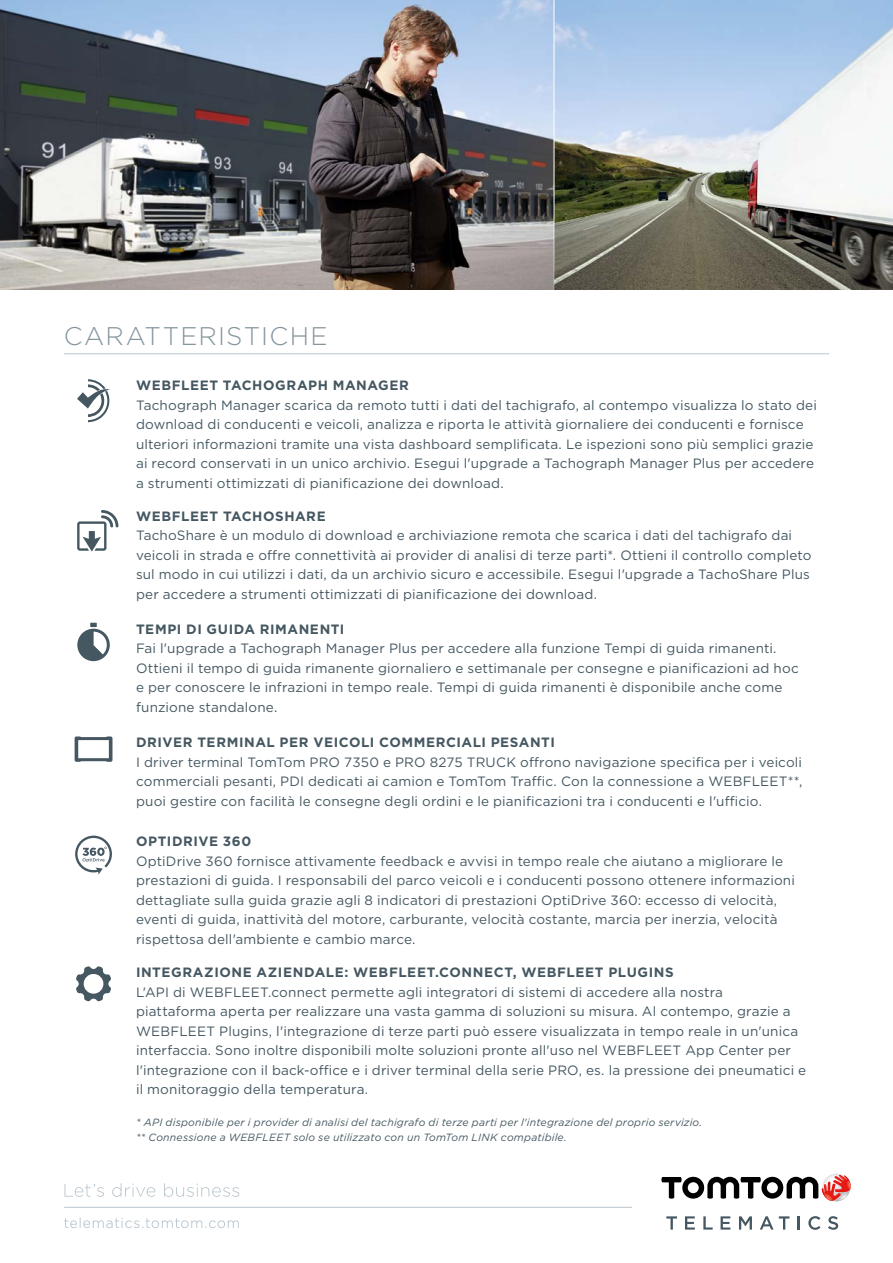
<style>
.page{position:relative;width:893px;height:1263px;background:#fff}
.page>*{position:absolute;margin:0;border:0;box-sizing:border-box;transform-origin:0 0}
.t1{font:300 25.5px "Gotham";letter-spacing:.05em;color:#84959e}
.t2{font:13.5px/19.5px "Gotham";letter-spacing:.01em;color:#455761}
.t3{font:700 13.5px "Gotham";letter-spacing:.04em;color:#455761}
.t4{font:italic 10.5px/14.7px "Gotham";letter-spacing:.02em;color:#455761}
</style>
<div class="page">
<svg style="left:64px;top:1217px;width:175px;height:11px"></svg>
<hr style="left:64px;top:1207px;width:568px;height:1px;background:#bac6cd">
<svg style="left:64px;top:1183px;width:175px;height:14px"></svg>
<svg style="left:666px;top:1216px;width:11px;height:13px"></svg>
<svg style="left:685px;top:1216px;width:10px;height:13px"></svg>
<svg style="left:703px;top:1216px;width:10px;height:13px"></svg>
<svg style="left:721px;top:1216px;width:9px;height:13px"></svg>
<svg style="left:739px;top:1216px;width:13px;height:13px"></svg>
<svg style="left:760px;top:1216px;width:13px;height:13px"></svg>
<svg style="left:779px;top:1216px;width:10px;height:13px"></svg>
<svg style="left:797px;top:1216px;width:3px;height:13px"></svg>
<svg style="left:808px;top:1216px;width:12px;height:14px"></svg>
<svg style="left:828px;top:1216px;width:10px;height:14px"></svg>
<svg style="left:661px;top:1174px;width:190px;height:28px"></svg>
<img style="left:555px;top:0;width:338px;height:289px">
<img style="left:0;top:0;width:554px;height:289px">
<hr style="left:64px;top:353px;width:72px;height:1px;background:#bac6cd">
<hr style="left:136px;top:353px;width:496px;height:1px;background:#bac6cd">
<hr style="left:632px;top:353px;width:197px;height:1px;background:#bac6cd">
<svg style="left:77px;top:379px;width:33px;height:43px"></svg>
<svg style="left:77px;top:510px;width:41px;height:42px"></svg>
<svg style="left:77px;top:623px;width:33px;height:38px"></svg>
<svg style="left:75px;top:736px;width:37px;height:26px"></svg>
<svg style="left:75px;top:836px;width:37px;height:39px"></svg>
<svg style="left:76px;top:966px;width:35px;height:35px"></svg>
<h1 class="t1" style="left:64px;top:320px;width:265px">CARATTERISTICHE</h1>
<p class="t3" style="left:136px;top:376px;width:274px">WEBFLEET TACHOGRAPH MANAGER</p>
<p class="t2" style="left:136px;top:395px;width:682px">Tachograph Manager scarica da remoto tutti i dati del tachigrafo, al contempo visualizza lo stato dei download di conducenti e veicoli, analizza e riporta le attività giornaliere dei conducenti e fornisce ulteriori informazioni tramite una vista dashboard semplificata. Le ispezioni sono più semplici grazie ai record conservati in un unico archivio. Esegui l'upgrade a Tachograph Manager Plus per accedere a strumenti ottimizzati di pianificazione dei download.</p>
<p class="t3" style="left:136px;top:507px;width:191px">WEBFLEET TACHOSHARE</p>
<p class="t2" style="left:136px;top:525px;width:677px">TachoShare è un modulo di download e archiviazione remota che scarica i dati del tachigrafo dai veicoli in strada e offre connettività ai provider di analisi di terze parti*. Ottieni il controllo completo sul modo in cui utilizzi i dati, da un archivio sicuro e accessibile. Esegui l'upgrade a TachoShare Plus per accedere a strumenti ottimizzati di pianificazione dei download.</p>
<p class="t3" style="left:136px;top:620px;width:210px">TEMPI DI GUIDA RIMANENTI</p>
<p class="t2" style="left:136px;top:638px;width:664px">Fai l'upgrade a Tachograph Manager Plus per accedere alla funzione Tempi di guida rimanenti.<br>Ottieni il tempo di guida rimanente giornaliero e settimanale per consegne e pianificazioni ad hoc e per conoscere le infrazioni in tempo reale. Tempi di guida rimanenti è disponibile anche come funzione standalone.</p>
<p class="t3" style="left:136px;top:733px;width:420px">DRIVER TERMINAL PER VEICOLI COMMERCIALI PESANTI</p>
<p class="t2" style="left:136px;top:752px;width:668px;text-align:justify">I driver terminal TomTom PRO 7350 e PRO 8275 TRUCK offrono navigazione specifica per i veicoli commerciali pesanti, PDI dedicati ai camion e TomTom Traffic. Con la connessione a WEBFLEET**, puoi gestire con facilità le consegne degli ordini e le pianificazioni tra i conducenti e l'ufficio.</p>
<p class="t3" style="left:136px;top:833px;width:117px">OPTIDRIVE 360</p>
<p class="t2" style="left:136px;top:851px;width:660px">OptiDrive 360 fornisce attivamente feedback e avvisi in tempo reale che aiutano a migliorare le prestazioni di guida. I responsabili del parco veicoli e i conducenti possono ottenere informazioni dettagliate sulla guida grazie agli 8 indicatori di prestazioni OptiDrive 360: eccesso di velocità, eventi di guida, inattività del motore, carburante, velocità costante, marcia per inerzia, velocità rispettosa dell'ambiente e cambio marce.</p>
<p class="t3" style="left:136px;top:963px;width:539px">INTEGRAZIONE AZIENDALE: WEBFLEET.CONNECT, WEBFLEET PLUGINS</p>
<p class="t2" style="left:136px;top:982px;width:672px">L'API di WEBFLEET.connect permette agli integratori di sistemi di accedere alla nostra piattaforma aperta per realizzare una vasta gamma di soluzioni su misura. Al contempo, grazie a WEBFLEET Plugins, l'integrazione di terze parti può essere visualizzata in tempo reale in un'unica interfaccia. Sono inoltre disponibili molte soluzioni pronte all'uso nel WEBFLEET App Center per l'integrazione con il back-office e i driver terminal della serie PRO, es. la pressione dei pneumatici e il monitoraggio della temperatura.</p>
<p class="t4" style="left:136px;top:1114px;width:568px">* API disponibile per i provider di analisi del tachigrafo di terze parti per l'integrazione del proprio servizio. ** Connessione a WEBFLEET solo se utilizzato con un TomTom LINK compatibile.</p>
</div>
